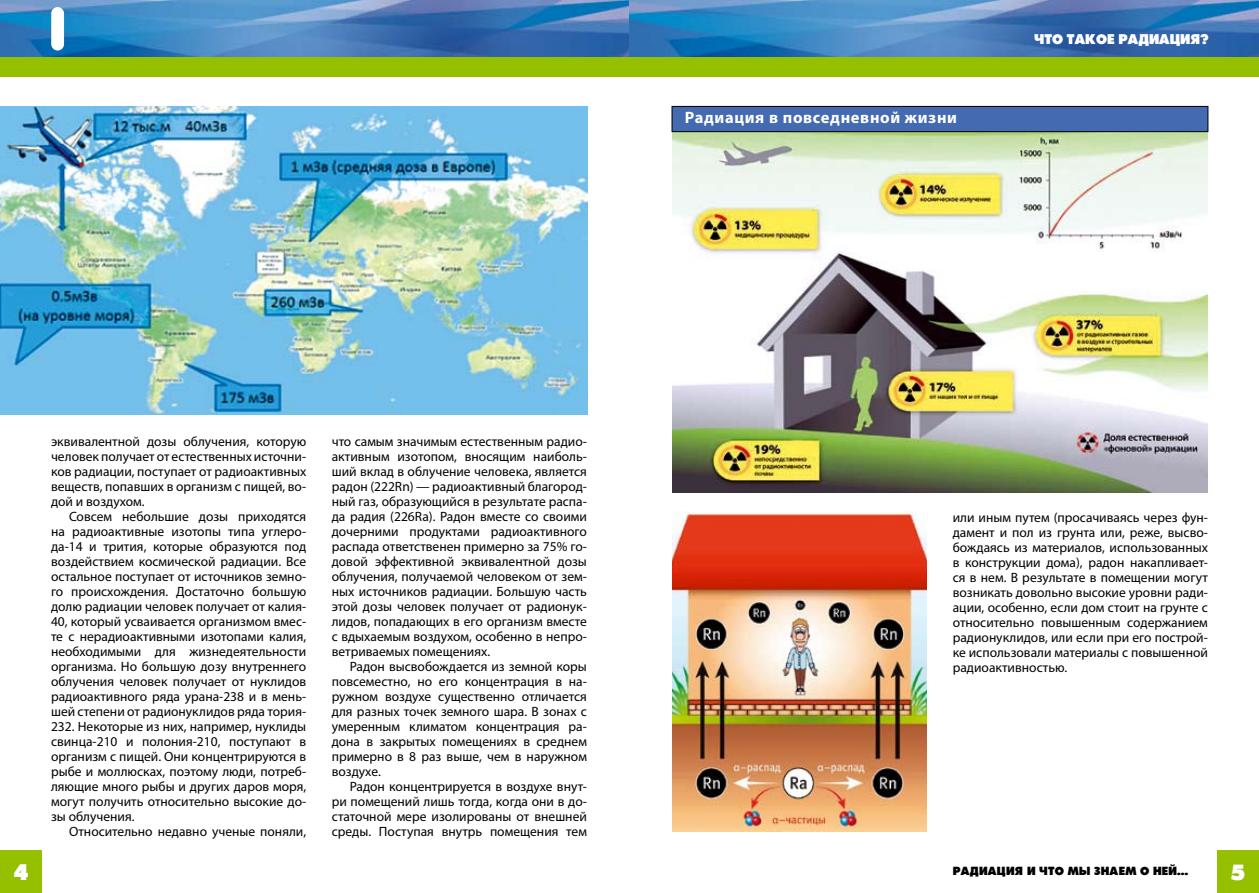
<style>
.page{position:relative;width:1259px;height:893px;background:#fff}
.page>*{position:absolute;margin:0;border:0;box-sizing:border-box;transform-origin:0 0}
.t1{font:700 16.5px "Myriad Pro";letter-spacing:.04em;color:#fff}
.t2{font:15px "Futura Press Press";color:#fff}
.t3{font:13.5px/15px "Myriad Pro";color:#000;text-align:justify}
.t4{font:12.6px "Futura Press Press";letter-spacing:.02em;color:#000}
</style>
<div class="page">
<img style="left:0;top:0;width:1259px;height:58px">
<div style="left:0;top:58px;width:629px;height:19px;background:#94c000"></div>
<div style="left:0;top:850px;width:42px;height:43px;background:#94c000"></div>
<div style="left:1216px;top:850px;width:43px;height:43px;background:#94c000"></div>
<div style="left:629px;top:58px;width:630px;height:19px;background:#94c000"></div>
<img style="left:672px;top:132px;width:535px;height:360px">
<img style="left:0;top:106px;width:587px;height:308px">
<div style="left:672px;top:106px;width:536px;height:26px;background:#446ab1"></div>
<div style="left:672px;top:106px;width:536px;height:26px;border:1px solid #000"></div>
<img style="left:672px;top:512px;width:255px;height:319px">
<div style="left:51px;top:7px;width:13px;height:44px;background:#fff;border-radius:6px"></div>
<p class="t1" style="left:685px;top:106px;width:274px">Радиация в повседневной жизни</p>
<p class="t2" style="left:1034px;top:30px;width:176px">что такое радиация?</p>
<p class="t3" style="left:51px;top:434px;width:257px">эквивалентной дозы облучения, которую человек получает от естественных источни&shy;ков радиации, поступает от радиоактивных веществ, попавших в организм с пищей, во&shy;дой и воздухом.</p>
<p class="t3" style="left:51px;top:509px;width:257px;text-indent:18px">Совсем небольшие дозы приходятся на радиоактивные изотопы типа углеро&shy;да-14 и трития, которые образуются под воздействием космической радиации. Все остальное поступает от источников земно&shy;го происхождения. Достаточно большую долю радиации человек получает от калия-40, который усваивается организмом вмес&shy;те с нерадиоактивными изотопами калия, необходимыми для жизнедеятельности организма. Но бoльшую дозу внутреннего облучения человек получает от нуклидов радиоактивного ряда урана-238 и в мень&shy;шей степени от радионуклидов ряда тория-232. Некоторые из них, например, нуклиды свинца-210 и полония-210, поступают в организм с пищей. Они концентрируются в рыбе и моллюсках, поэтому люди, потреб&shy;ляющие много рыбы и других даров моря, могут получить относительно высокие до&shy;зы облучения.</p>
<p class="t3" style="left:69px;top:824px;width:239px">Относительно недавно ученые поняли,</p>
<p class="t3" style="left:332px;top:434px;width:257px">что самым значимым естественным радио&shy;активным изотопом, вносящим наиболь&shy;ший вклад в облучение человека, является радон (222Rn) — радиоактивный благород&shy;ный газ, образующийся в результате распа&shy;да радия (226Ra). Радон вместе со своими дочерними продуктами радиоактивного распада ответственен примерно за 75% го&shy;довой эффективной эквивалентной дозы облучения, получаемой человеком от зем&shy;ных источников радиации. Большую часть этой дозы человек получает от радионук&shy;лидов, попадающих в его организм вместе с вдыхаемым воздухом, особенно в непро&shy;ветриваемых помещениях.</p>
<p class="t3" style="left:332px;top:659px;width:257px;text-indent:18px">Радон высвобождается из земной коры повсеместно, но его концентрация в на&shy;ружном воздухе существенно отличается для разных точек земного шара. В зонах с умеренным климатом концентрация ра&shy;дона в закрытых помещениях в среднем примерно в 8 раз выше, чем в наружном воздухе.</p>
<p class="t3" style="left:332px;top:779px;width:257px;text-indent:18px">Радон концентрируется в воздухе внут&shy;ри помещений лишь тогда, когда они в до&shy;статочной мере изолированы от внешней среды. Поступая внутрь помещения тем</p>
<p class="t3" style="left:952px;top:509px;width:257px">или иным путем (просачиваясь через фун&shy;дамент и пол из грунта или, реже, высво&shy;бождаясь из материалов, использованных в конструкции дома), радон накапливает&shy;ся в нем. В результате в помещении могут возникать довольно высокие уровни ради&shy;ации, особенно, если дом стоит на грунте с относительно повышенным содержанием радионуклидов, или если при его построй&shy;ке использовали материалы с повышенной радиоактивностью.</p>
<p class="t4" style="left:952px;top:864px;width:237px">Радиация и что мы знаем о ней…</p>
</div>
